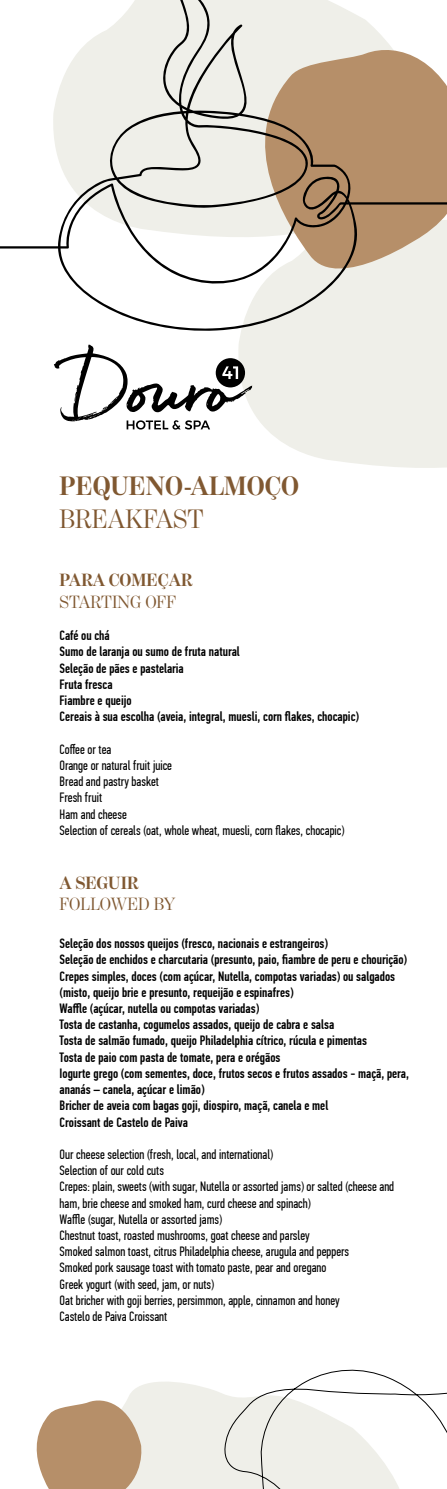
<style>
.page{position:relative;width:447px;height:1489px;background:#fff}
.page>*{position:absolute;margin:0;border:0;box-sizing:border-box;transform-origin:0 0}
.t1{font:700 27px "Benton Mod Disp";color:#805831}
.t2{font:27px "Benton Mod Disp";color:#805831}
.t3{font:18px "Benton Mod Disp";color:#805831}
.t4{font:700 18px "Benton Mod Disp";color:#805831}
.t5{font:500 13.5px/16.2px "PF Din Text Comp Pro";color:#000}
.t6{font:13.5px/16.2px "PF Din Text Comp Pro";color:#000}
</style>
<div class="page">
<div style="left:129px;top:1382px;width:94px;height:106px;background:#efefe9"></div>
<svg style="left:36px;top:1396px;width:110px;height:92px"></svg>
<svg style="left:223px;top:1369px;width:223px;height:119px"></svg>
<svg style="left:239px;top:332px;width:207px;height:136px;fill:#efefe9"></svg>
<svg style="left:0;top:0;width:446px;height:332px"></svg>
<svg style="left:54px;top:344px;width:198px;height:85px"></svg>
<h1 class="t1" style="left:60px;top:471px;width:241px">PEQUENO-ALMOÇO</h1>
<h1 class="t2" style="left:60px;top:504px;width:145px">BREAKFAST</h1>
<h2 class="t4" style="left:60px;top:570px;width:134px">PARA COMEÇAR</h2>
<h2 class="t3" style="left:60px;top:592px;width:118px">STARTING OFF</h2>
<p class="t5" style="left:60px;top:627px;width:301px">Café ou chá<br>Sumo de laranja ou sumo de fruta natural<br>Seleção de pães e pastelaria<br>Fruta fresca<br>Fiambre e queijo<br>Cereais à sua escolha (aveia, integral, muesli, corn flakes, chocapic)</p>
<p class="t6" style="left:60px;top:741px;width:286px">Coffee or tea<br>Orange or natural fruit juice<br>Bread and pastry basket<br>Fresh fruit<br>Ham and cheese<br>Selection of cereals (oat, whole wheat, muesli, corn flakes, chocapic)</p>
<h2 class="t4" style="left:60px;top:872px;width:80px">A SEGUIR</h2>
<h2 class="t3" style="left:60px;top:894px;width:117px">FOLLOWED BY</h2>
<p class="t5" style="left:60px;top:935px;width:350px">Seleção dos nossos queijos (fresco, nacionais e estrangeiros)<br>Seleção de enchidos e charcutaria (presunto, paio, fiambre de peru e chourição)<br>Crepes simples, doces (com açúcar, Nutella, compotas variadas) ou salgados (misto, queijo brie e presunto, requeijão e espinafres)<br>Waffle (açúcar, nutella ou compotas variadas)<br>Tosta de castanha, cogumelos assados, queijo de cabra e salsa<br>Tosta de salmão fumado, queijo Philadelphia cítrico, rúcula e pimentas<br>Tosta de paio com pasta de tomate, pera e orégãos<br>Iogurte grego (com sementes, doce, frutos secos e frutos assados - maçã, pera, ananás – canela, açúcar e limão)<br>Bricher de aveia com bagas goji, diospiro, maçã, canela e mel<br>Croissant de Castelo de Paiva</p>
<p class="t6" style="left:60px;top:1146px;width:336px">Our cheese selection (fresh, local, and international)<br>Selection of our cold cuts<br>Crepes: plain, sweets (with sugar, Nutella or assorted jams) or salted (cheese and ham, brie cheese and smoked ham, curd cheese and spinach)<br>Waffle (sugar, Nutella or assorted jams)<br>Chestnut toast, roasted mushrooms, goat cheese and parsley<br>Smoked salmon toast, citrus Philadelphia cheese, arugula and peppers<br>Smoked pork sausage toast with tomato paste, pear and oregano<br>Greek yogurt (with seed, jam, or nuts)<br>Oat bricher with goji berries, persimmon, apple, cinnamon and honey<br>Castelo de Paiva Croissant</p>
</div>
